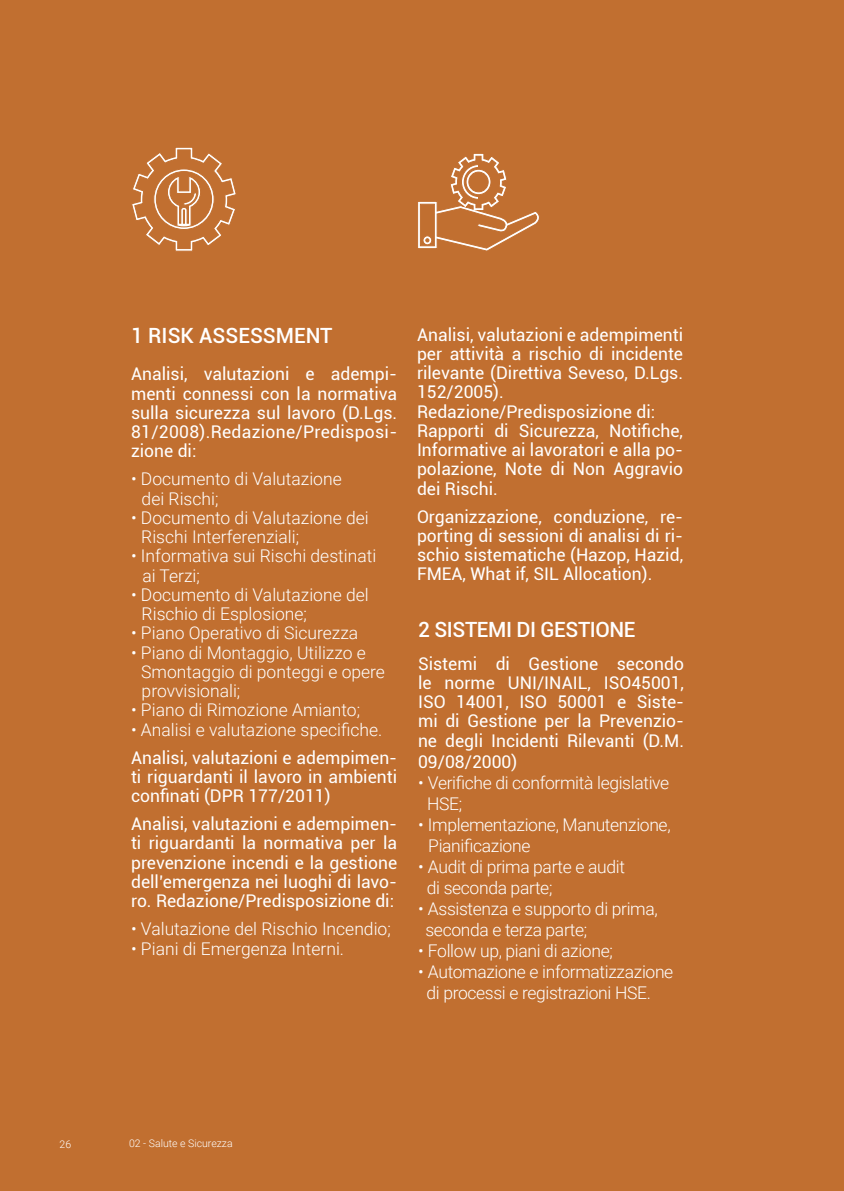
<style>
.page{position:relative;width:844px;height:1191px;background:#fff}
.page>*{position:absolute;margin:0;border:0;box-sizing:border-box;transform-origin:0 0}
.t1{font:500 21px "Roboto";letter-spacing:-.02em;color:#fff}
.t2{font:500 21px "Roboto";color:#fff}
.t3{font:17.5px/19.2px "Roboto";color:#fff;text-align:justify}
.t4{font:300 17.5px/19.2px "Roboto";color:#fff}
.t5{font:300 17.5px/21px "Roboto";letter-spacing:-.02em;color:#fff}
.t6{font:300 10.5px "Roboto";color:#fff}
</style>
<div class="page">
<div style="left:0;top:0;width:843px;height:1191px;background:#c16f30"></div>
<svg style="left:418px;top:153px;width:121px;height:98px"></svg>
<svg style="left:132px;top:147px;width:104px;height:105px"></svg>
<p class="t2" style="left:131px;top:321px;width:203px">1 RISK ASSESSMENT</p>
<p class="t3" style="left:131px;top:364px;width:267px">Analisi, valutazioni e adempi&shy;menti connessi con la normativa sulla sicurezza sul lavoro (D.Lgs.<br>81/2008).Redazione/Predisposi&shy;zione di:</p>
<p class="t4" style="left:142px;top:469px;width:202px;text-indent:-11px">• Documento di Valutazione dei Rischi;</p>
<p class="t4" style="left:141px;top:507px;width:229px;text-indent:-10px">• Documento di Valutazione dei<br>Rischi Interferenziali;</p>
<p class="t4" style="left:142px;top:546px;width:235px;text-indent:-11px">• Informativa sui Rischi destinati ai Terzi;</p>
<p class="t4" style="left:142px;top:584px;width:228px;text-indent:-11px">• Documento di Valutazione del<br>Rischio di Esplosione;</p>
<p class="t4" style="left:131px;top:623px;width:229px">• Piano Operativo di Sicurezza</p>
<p class="t4" style="left:141px;top:642px;width:245px;text-indent:-10px">• Piano di Montaggio, Utilizzo e<br>Smontaggio di ponteggi e opere provvisionali;</p>
<p class="t4" style="left:131px;top:700px;width:230px">• Piano di Rimozione Amianto;</p>
<p class="t4" style="left:131px;top:719px;width:253px">• Analisi e valutazione specifiche.</p>
<p class="t3" style="left:131px;top:747px;width:267px">Analisi, valutazioni e adempimen&shy;ti riguardanti il lavoro in ambienti confinati (DPR 177/2011)</p>
<p class="t3" style="left:131px;top:813px;width:267px">Analisi, valutazioni e adempimen&shy;ti riguardanti la normativa per la prevenzione incendi e la gestione dell’emergenza nei luoghi di lavo&shy;ro. Redazione/Predisposizione di:</p>
<p class="t4" style="left:131px;top:918px;width:261px">• Valutazione del Rischio Incendio;</p>
<p class="t4" style="left:131px;top:938px;width:214px">• Piani di Emergenza Interni.</p>
<p class="t3" style="left:417px;top:324px;width:267px;text-align:left">Analisi, valutazioni e adempimenti per attività a rischio di incidente rilevante (Direttiva Seveso, D.Lgs.<br>152/2005).<br>Redazione/Predisposizione di:<br>Rapporti di Sicurezza, Notifiche,<br>Informative ai lavoratori e alla po&shy;polazione, Note di Non Aggravio dei Rischi.</p>
<p class="t3" style="left:417px;top:506px;width:267px">Organizzazione, conduzione, re&shy;porting di sessioni di analisi di ri&shy;schio sistematiche (Hazop, Hazid, FMEA, What if, SIL Allocation).</p>
<p class="t1" style="left:418px;top:614px;width:219px">2 SISTEMI DI GESTIONE</p>
<p class="t3" style="left:418px;top:653px;width:267px">Sistemi di Gestione secondo le norme UNI/INAIL, ISO45001, ISO 14001, ISO 50001 e Siste&shy;mi di Gestione per la Prevenzio&shy;ne degli Incidenti Rilevanti (D.M.</p>
<p class="t3" style="left:418px;top:751px;width:101px">09/08/2000)</p>
<p class="t5" style="left:427px;top:771px;width:243px;text-indent:-9px">• Verifiche di conformità legislative<br>HSE;</p>
<p class="t5" style="left:428px;top:813px;width:244px;text-indent:-10px">• Implementazione, Manutenzione,<br>Pianificazione</p>
<p class="t5" style="left:427px;top:855px;width:200px;text-indent:-9px">• Audit di prima parte e audit di seconda parte;</p>
<p class="t5" style="left:425px;top:897px;width:234px;text-indent:-7px">• Assistenza e supporto di prima, seconda e terza parte;</p>
<p class="t5" style="left:418px;top:939px;width:196px">• Follow up, piani di azione;</p>
<p class="t5" style="left:426px;top:960px;width:248px;text-indent:-8px">• Automazione e informatizzazione di processi e registrazioni HSE.</p>
<p class="t6" style="left:60px;top:1136px;width:13px">26</p>
<p class="t6" style="left:129px;top:1136px;width:105px">02 - Salute e Sicurezza</p>
</div>
